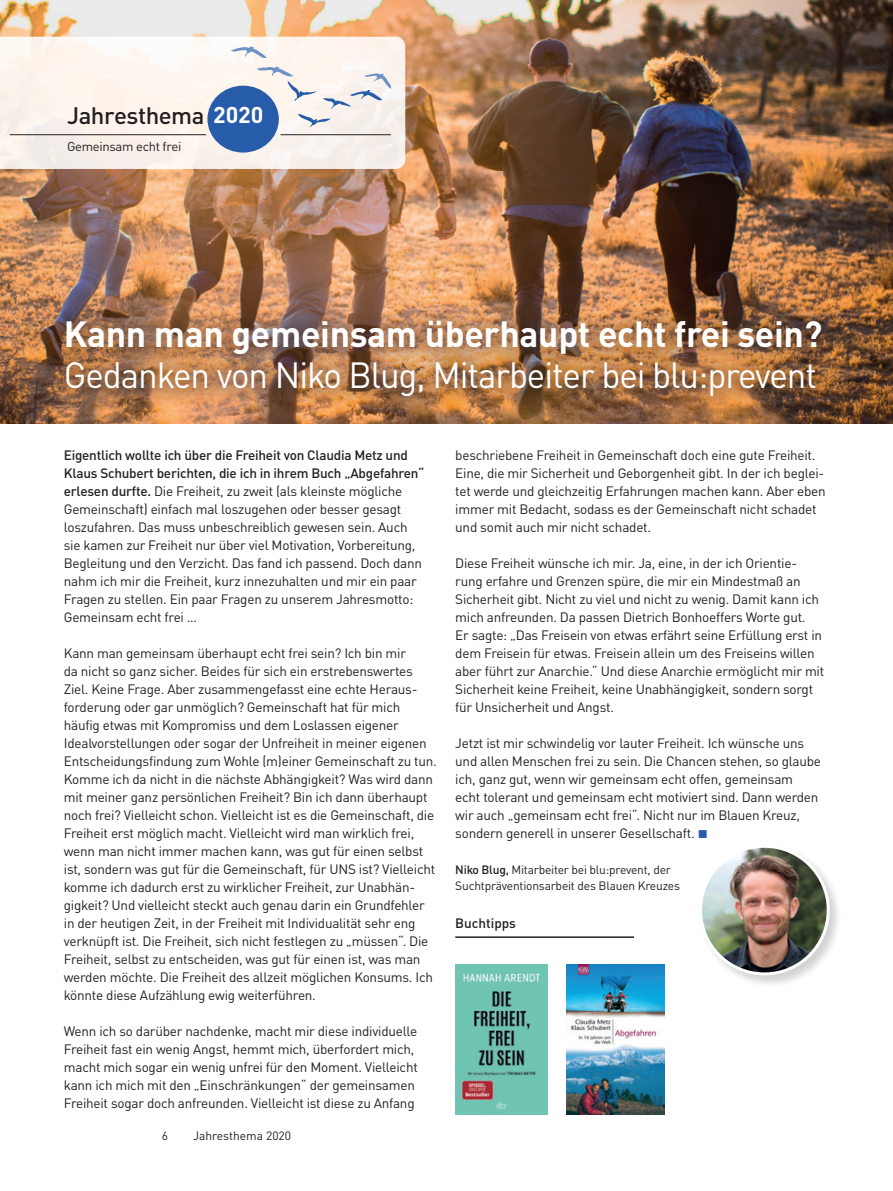
<style>
.page{position:relative;width:893px;height:1191px;background:#fff}
.page>*{position:absolute;margin:0;border:0;box-sizing:border-box;transform-origin:0 0}
.t1{font:36px "DINOT";letter-spacing:-.03em;color:#fff}
.t2{font:700 36px "DINOT";letter-spacing:-.01em;color:#fff}
.t3{font:500 23.55px "DINOT";letter-spacing:-.02em;color:#231f20}
.t4{font:13.5px/18px "DINOT";letter-spacing:-.015em;color:#231f20}
.t5{font:500 13.5px "DINOT";color:#231f20}
.t6{font:12.75px "DINOT";letter-spacing:-.025em;color:#231f20}
.t7{font:12px/16.2px "DINOT";letter-spacing:-.015em;color:#231f20}
.s1{font-weight:700;font-size:22.65px;color:#fff}
.s2{font-weight:500}
.s3{color:#275caa}
</style>
<div class="page">
<img style="left:0;top:0;width:892px;height:424px">
<svg style="left:0;top:37px;width:405px;height:132px;fill:#fdf4ec"></svg>
<div style="left:207px;top:86px;width:72px;height:67px;background:#275caa;border-radius:50%"></div>
<hr style="left:10px;top:134px;width:196px;height:1px;background:#231f20">
<hr style="left:280px;top:134px;width:111px;height:1px;background:#231f20">
<svg style="left:231px;top:46px;width:36px;height:12px"></svg>
<svg style="left:256px;top:66px;width:135px;height:61px"></svg>
<div style="left:698px;top:844px;width:144px;height:144px;background:#231f20;opacity:.2"></div>
<img style="left:700px;top:846px;width:128px;height:128px;border-radius:64px">
<div style="left:699px;top:845px;width:130px;height:130px;border:3px solid #fff;border-radius:50%"></div>
<div style="left:47px;top:301px;width:793px;height:114px;background:#231f20;opacity:.28"></div>
<hr style="left:455px;top:936px;width:179px;height:2px;background:#231f20">
<img style="left:567px;top:964px;width:97px;height:150px">
<img style="left:456px;top:964px;width:91px;height:150px">
<h2 class="t3" style="left:67px;top:100px;width:198px">Jahresthema <span class="s1">2020</span></h2>
<p class="t6" style="left:67px;top:139px;width:116px">Gemeinsam echt frei</p>
<h1 class="t2" style="left:64px;top:311px;width:759px">Kann man gemeinsam überhaupt echt frei sein?</h1>
<h1 class="t1" style="left:64px;top:352px;width:754px">Gedanken von Niko Blug, Mitarbeiter bei blu:prevent</h1>
<p class="t4" style="left:64px;top:446px;width:362px"><span class="s2">Eigentlich wollte ich über die Freiheit von Claudia Metz und Klaus Schubert berichten, die ich in ihrem Buch „Abgefahren“ erlesen durfte.</span> Die Freiheit, zu zweit (als kleinste mögliche Gemeinschaft) einfach mal loszugehen oder besser gesagt loszufahren. Das muss unbeschreiblich gewesen sein. Auch sie kamen zur Freiheit nur über viel Motivation, Vorbereitung, Begleitung und den Verzicht. Das fand ich passend. Doch dann nahm ich mir die Freiheit, kurz innezuhalten und mir ein paar Fragen zu stellen. Ein paar Fragen zu unserem Jahresmotto:<br>Gemeinsam echt frei …</p>
<p class="t4" style="left:64px;top:644px;width:374px">Kann man gemeinsam überhaupt echt frei sein? Ich bin mir<br>da nicht so ganz sicher. Beides für sich ein erstrebenswertes Ziel. Keine Frage. Aber zusammengefasst eine echte Heraus&shy;forderung oder gar unmöglich? Gemeinschaft hat für mich häufig etwas mit Kompromiss und dem Loslassen eigener Idealvorstellungen oder sogar der Unfreiheit in meiner eigenen Entscheidungsfindung zum Wohle (m)einer Gemeinschaft zu tun.<br>Komme ich da nicht in die nächste Abhängigkeit? Was wird dann mit meiner ganz persönlichen Freiheit? Bin ich dann überhaupt noch frei? Vielleicht schon. Vielleicht ist es die Gemeinschaft, die Freiheit erst möglich macht. Vielleicht wird man wirklich frei, wenn man nicht immer machen kann, was gut für einen selbst ist, sondern was gut für die Gemeinschaft, für UNS ist? Vielleicht komme ich dadurch erst zu wirklicher Freiheit, zur Unabhän&shy;gigkeit? Und vielleicht steckt auch genau darin ein Grundfehler in der heutigen Zeit, in der Freiheit mit Individualität sehr eng verknüpft ist. Die Freiheit, sich nicht festlegen zu „müssen“. Die Freiheit, selbst zu entscheiden, was gut für einen ist, was man werden möchte. Die Freiheit des allzeit möglichen Konsums. Ich könnte diese Aufzählung ewig weiterführen.</p>
<p class="t4" style="left:64px;top:1022px;width:355px">Wenn ich so darüber nachdenke, macht mir diese individuelle Freiheit fast ein wenig Angst, hemmt mich, überfordert mich, macht mich sogar ein wenig unfrei für den Moment. Vielleicht kann ich mich mit den „Einschränkungen“ der gemeinsamen Freiheit sogar doch anfreunden. Vielleicht ist diese zu Anfang</p>
<p class="t7" style="left:162px;top:1127px;width:8px">6</p>
<p class="t7" style="left:193px;top:1127px;width:99px">Jahresthema 2020</p>
<p class="t4" style="left:455px;top:446px;width:372px">beschriebene Freiheit in Gemeinschaft doch eine gute Freiheit.<br>Eine, die mir Sicherheit und Geborgenheit gibt. In der ich beglei&shy;tet werde und gleichzeitig Erfahrungen machen kann. Aber eben immer mit Bedacht, sodass es der Gemeinschaft nicht schadet und somit auch mir nicht schadet.</p>
<p class="t4" style="left:455px;top:554px;width:370px">Diese Freiheit wünsche ich mir. Ja, eine, in der ich Orientie&shy;rung erfahre und Grenzen spüre, die mir ein Mindestmaß an Sicherheit gibt. Nicht zu viel und nicht zu wenig. Damit kann ich mich anfreunden. Da passen Dietrich Bonhoeffers Worte gut.<br>Er sagte: „Das Freisein von etwas erfährt seine Erfüllung erst in dem Freisein für etwas. Freisein allein um des Freiseins willen aber führt zur Anarchie.“ Und diese Anarchie ermöglicht mir mit Sicherheit keine Freiheit, keine Unabhängigkeit, sondern sorgt für Unsicherheit und Angst.</p>
<p class="t4" style="left:455px;top:733px;width:367px">Jetzt ist mir schwindelig vor lauter Freiheit. Ich wünsche uns und allen Menschen frei zu sein. Die Chancen stehen, so glaube ich, ganz gut, wenn wir gemeinsam echt offen, gemeinsam echt tolerant und gemeinsam echt motiviert sind. Dann werden wir auch „gemeinsam echt frei“. Nicht nur im Blauen Kreuz, sondern generell in unserer Gesellschaft. <span class="s3">■</span></p>
<p class="t7" style="left:455px;top:861px;width:226px"><span class="s2">Niko Blug,</span> Mitarbeiter bei blu:prevent, der<br>Suchtpräventionsarbeit des Blauen Kreuzes</p>
<p class="t5" style="left:455px;top:914px;width:62px">Buchtipps</p>
</div>
